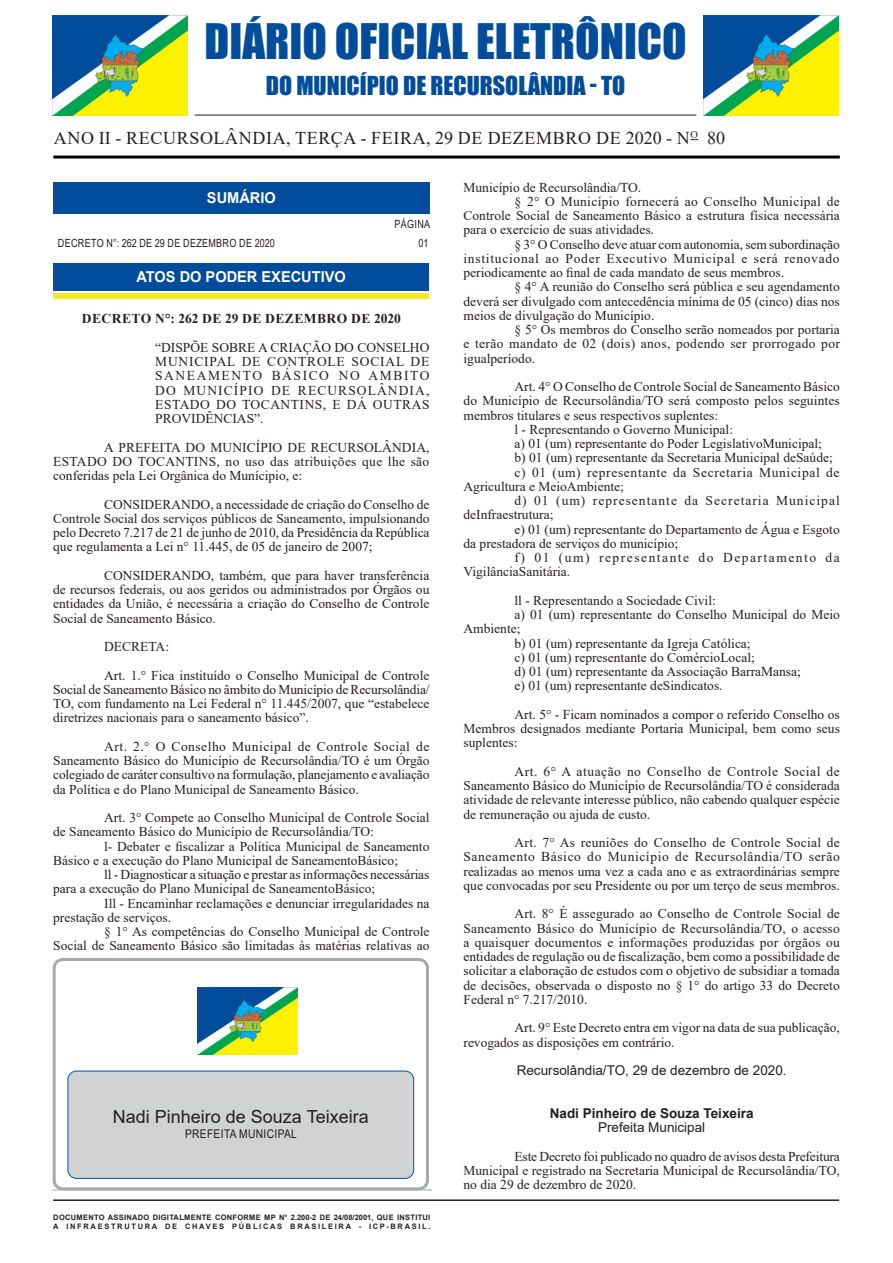
<style>
.page{position:relative;width:893px;height:1263px;background:#fff}
.page>*{position:absolute;margin:0;border:0;box-sizing:border-box;transform-origin:0 0}
.t1{font:45px "Impact";color:#014d9b}
.t2{font:24px "Impact";color:#014d9b}
.Corpo_de_texto_2{font:18px "Times New Roman";letter-spacing:.035em;color:#231f20}
.t3{font:18px "Arial";color:#231f20}
.Chancela{font:700 15px "Arial";color:#fff}
.CORPO_DE_TEXTO{font:13.5px/14.2px "Times New Roman";color:#231f20;text-align:justify}
.EMENTA{font:13.5px/14.2px "Times New Roman";letter-spacing:.04em;color:#231f20;text-align:justify}
.CORPO_DE_TEXTO-2{font:13.5px/14.2px "Times New Roman";letter-spacing:.05em;color:#231f20}
.CORPO_DE_TEXTO-3{font:13.5px/14.2px "Times New Roman";letter-spacing:.075em;color:#231f20}
.CORPO_DE_TEXTO-4{font:13.5px/14.2px "Times New Roman";letter-spacing:.11em;color:#231f20}
.CIDADE{font:13.5px "Arial";color:#231f20}
.TITULOS{font:700 13.5px "Times New Roman";letter-spacing:.035em;color:#231f20}
.NOME{font:700 13.5px "Arial";color:#231f20}
.CARGO{font:13.5px "Arial";color:#231f20}
.t4{font:12px "Arial";letter-spacing:.035em;color:#231f20;scale:.85 1}
.Sumario{font:11.25px "Arial";letter-spacing:.035em;color:#231f20;scale:.8 1}
.t5{font:700 7.5px "Arial";letter-spacing:.04em;color:#231f20}
.t6{font:700 7.5px "Arial";letter-spacing:.225em;color:#231f20}
</style>
<div class="page">
<hr style="left:53px;top:1199px;width:786px;height:2px;background:#231f20">
<hr style="left:53px;top:156px;width:787px;height:3px;background:#040503">
<hr style="left:195px;top:115px;width:501px;height:1px;background:#231f20">
<div style="left:53px;top:182px;width:376px;height:31px;background:#014d9b"></div>
<img style="left:52px;top:16px;width:135px;height:99px">
<hr style="left:53px;top:1189px;width:379px;height:1px;background:#d1d2d4">
<img style="left:703px;top:16px;width:135px;height:99px">
<div style="left:53px;top:293px;width:376px;height:6px;background:#f4ec23"></div>
<div style="left:53px;top:263px;width:376px;height:28px;background:#014d9b"></div>
<div style="left:53px;top:958px;width:376px;height:232px;border:3px solid #a8a9ad;border-radius:9px"></div>
<div style="left:68px;top:1071px;width:346px;height:107px;background:#d1d2d4;border-radius:9px"></div>
<div style="left:68px;top:1071px;width:346px;height:107px;border:1px solid #0057a8;border-radius:9px"></div>
<img style="left:197px;top:987px;width:100px;height:67px">
<p class="t1" style="left:205px;top:7px;width:483px">DIÁRIO OFICIAL ELETRÔNICO</p>
<p class="t2" style="left:266px;top:67px;width:361px">DO MUNICÍPIO DE RECURSOLÂNDIA - TO</p>
<p class="Corpo_de_texto_2" style="left:54px;top:126px;width:673px">ANO II - RECURSOLÂNDIA, TERÇA - FEIRA, 29 DE DEZEMBRO DE 2020 - N<sup>O</sup> 80</p>
<p class="Chancela" style="left:207px;top:187px;width:70px">SUMÁRIO</p>
<p class="Sumario" style="left:395px;top:216px;width:46px">PÁGINA</p>
<p class="Sumario" style="left:58px;top:235px;width:272px">DECRETO N°: 262 DE 29 DE DEZEMBRO DE 2020</p>
<p class="Sumario" style="left:418px;top:235px;width:14px">01</p>
<p class="Chancela" style="left:136px;top:267px;width:211px">ATOS DO PODER EXECUTIVO</p>
<p class="TITULOS" style="left:82px;top:309px;width:321px">DECRETO N°: 262 DE 29 DE DEZEMBRO DE 2020</p>
<p class="EMENTA" style="left:155px;top:340px;width:276px">“DISPÕE SOBRE A CRIAÇÃO DO CONSELHO MUNICIPAL DE CONTROLE SOCIAL DE SANEAMENTO BÁSICO NO AMBITO DO MUNICÍPIO DE RECURSOLÂNDIA, ESTADO DO TOCANTINS, E DÁ OUTRAS PROVIDÊNCIAS”.</p>
<p class="CORPO_DE_TEXTO" style="left:53px;top:439px;width:378px;text-indent:51px">A PREFEITA DO MUNICÍPIO DE RECURSOLÂNDIA, ESTADO DO TOCANTINS, no uso das atribuições que lhe são conferidas pela Lei Orgânica do Munícipio, e:</p>
<p class="CORPO_DE_TEXTO" style="left:53px;top:496px;width:378px;text-indent:51px">CONSIDERANDO, a necessidade de criação do Conselho de Controle Social dos serviços públicos de Saneamento, impulsionando pelo Decreto 7.217 de 21 de junho de 2010, da Presidência da República que regulamenta a Lei n° 11.445, de 05 de janeiro de 2007;</p>
<p class="CORPO_DE_TEXTO" style="left:53px;top:568px;width:378px;text-indent:51px">CONSIDERANDO, também, que para haver transferência de recursos federais, ou aos geridos ou administrados por Órgãos ou entidades da União, é necessária a criação do Conselho de Controle Social de Saneamento Básico.</p>
<p class="CORPO_DE_TEXTO" style="left:104px;top:639px;width:66px">DECRETA:</p>
<p class="CORPO_DE_TEXTO" style="left:53px;top:667px;width:378px;text-indent:51px">Art. 1.° Fica instituído o Conselho Municipal de Controle Social de Saneamento Básico no âmbito do Município de Recursolândia/ TO, com fundamento na Lei Federal n° 11.445/2007, que “estabelece diretrizes nacionais para o saneamento básico”.</p>
<p class="CORPO_DE_TEXTO" style="left:53px;top:739px;width:378px;text-indent:51px">Art. 2.° O Conselho Municipal de Controle Social de Saneamento Básico do Município de Recursolândia/TO é um Órgão colegiado de caráter consultivo na formulação, planejamento e avaliação da Política e do Plano Municipal de Saneamento Básico.</p>
<p class="CORPO_DE_TEXTO" style="left:53px;top:810px;width:378px;text-indent:51px">Art. 3° Compete ao Conselho Municipal de Controle Social de Saneamento Básico do Município de Recursolândia/TO:</p>
<p class="CORPO_DE_TEXTO" style="left:53px;top:838px;width:378px;text-indent:51px">l- Debater e fiscalizar a Política Municipal de Saneamento<br>Básico e a execução do Plano Municipal de SaneamentoBásico;</p>
<p class="CORPO_DE_TEXTO" style="left:53px;top:867px;width:378px;text-indent:51px">ll - Diagnosticar a situação e prestar as informações necessárias para a execução do Plano Municipal de SaneamentoBásico;</p>
<p class="CORPO_DE_TEXTO" style="left:53px;top:895px;width:378px;text-indent:51px">Ill - Encaminhar reclamações e denunciar irregularidades na prestação de serviços.</p>
<p class="CORPO_DE_TEXTO" style="left:53px;top:924px;width:378px;text-align:right">§ 1° As competências do Conselho Municipal de Controle<br>Social de Saneamento Básico são limitadas às matérias relativas ao</p>
<p class="t3" style="left:113px;top:1105px;width:257px">Nadi Pinheiro de Souza Teixeira</p>
<p class="t4" style="left:185px;top:1126px;width:133px">PREFEITA MUNICIPAL</p>
<p class="t5" style="left:53px;top:1211px;width:379px">DOCUMENTO ASSINADO DIGITALMENTE CONFORME MP N° 2.200-2 DE 24/08/2001, QUE INSTITUI</p>
<p class="t6" style="left:53px;top:1220px;width:379px">A INFRAESTRUTURA DE CHAVES PÚBLICAS BRASILEIRA - ICP-BRASIL.</p>
<p class="CORPO_DE_TEXTO" style="left:463px;top:180px;width:179px">Município de Recursolândia/TO.</p>
<p class="CORPO_DE_TEXTO" style="left:463px;top:194px;width:378px;text-indent:51px">§ 2° O Município fornecerá ao Conselho Municipal de Controle Social de Saneamento Básico a estrutura física necessária para o exercício de suas atividades.</p>
<p class="CORPO_DE_TEXTO" style="left:463px;top:237px;width:378px;text-indent:51px">§ 3° O Conselho deve atuar com autonomia, sem subordinação institucional ao Poder Executivo Municipal e será renovado periodicamente ao final de cada mandato de seus membros.</p>
<p class="CORPO_DE_TEXTO" style="left:463px;top:279px;width:378px;text-indent:51px">§ 4° A reunião do Conselho será pública e seu agendamento deverá ser divulgado com antecedência mínima de 05 (cinco) dias nos meios de divulgação do Município.</p>
<p class="CORPO_DE_TEXTO" style="left:463px;top:322px;width:378px;text-indent:51px">§ 5° Os membros do Conselho serão nomeados por portaria e terão mandato de 02 (dois) anos, podendo ser prorrogado por igualperíodo.</p>
<p class="CORPO_DE_TEXTO" style="left:463px;top:379px;width:378px;text-indent:51px">Art. 4° O Conselho de Controle Social de Saneamento Básico do Município de Recursolândia/TO será composto pelos seguintes membros titulares e seus respectivos suplentes:</p>
<p class="CORPO_DE_TEXTO" style="left:514px;top:422px;width:220px">l - Representando o Governo Municipal:</p>
<p class="CORPO_DE_TEXTO" style="left:514px;top:436px;width:309px">a) 01 (um) representante do Poder LegislativoMunicipal;</p>
<p class="CORPO_DE_TEXTO" style="left:514px;top:450px;width:320px">b) 01 (um) representante da Secretaria Municipal deSaúde;</p>
<p class="CORPO_DE_TEXTO-2" style="left:463px;top:465px;width:378px;text-indent:51px">c) 01 (um) representante da Secretaria Municipal de<br>Agricultura e MeioAmbiente;</p>
<p class="CORPO_DE_TEXTO-3" style="left:463px;top:493px;width:378px;text-indent:51px">d) 01 (um) representante da Secretaria Municipal deInfraestrutura;</p>
<p class="CORPO_DE_TEXTO" style="left:463px;top:522px;width:378px;text-indent:51px">e) 01 (um) representante do Departamento de Água e Esgoto da prestadora de serviços do município;</p>
<p class="CORPO_DE_TEXTO-4" style="left:463px;top:550px;width:378px;text-indent:51px">f) 01 (um) representante do Departamento da<br>VigilânciaSanitária.</p>
<p class="CORPO_DE_TEXTO" style="left:514px;top:593px;width:203px">ll - Representando a Sociedade Civil:</p>
<p class="CORPO_DE_TEXTO" style="left:463px;top:607px;width:378px;text-indent:51px">a) 01 (um) representante do Conselho Municipal do Meio<br>Ambiente;</p>
<p class="CORPO_DE_TEXTO" style="left:514px;top:636px;width:238px">b) 01 (um) representante da Igreja Católica;</p>
<p class="CORPO_DE_TEXTO" style="left:514px;top:650px;width:242px">c) 01 (um) representante do ComércioLocal;</p>
<p class="CORPO_DE_TEXTO" style="left:514px;top:664px;width:288px">d) 01 (um) representante da Associação BarraMansa;</p>
<p class="CORPO_DE_TEXTO" style="left:514px;top:678px;width:210px">e) 01 (um) representante deSindicatos.</p>
<p class="CORPO_DE_TEXTO" style="left:463px;top:707px;width:378px;text-indent:51px">Art. 5° - Ficam nominados a compor o referido Conselho os Membros designados mediante Portaria Municipal, bem como seus suplentes:</p>
<p class="CORPO_DE_TEXTO" style="left:463px;top:764px;width:378px;text-indent:51px">Art. 6° A atuação no Conselho de Controle Social de Saneamento Básico do Município de Recursolândia/TO é considerada atividade de relevante interesse público, não cabendo qualquer espécie de remuneração ou ajuda de custo.</p>
<p class="CORPO_DE_TEXTO" style="left:463px;top:835px;width:378px;text-indent:51px">Art. 7° As reuniões do Conselho de Controle Social de Saneamento Básico do Município de Recursolândia/TO serão realizadas ao menos uma vez a cada ano e as extraordinárias sempre que convocadas por seu Presidente ou por um terço de seus membros.</p>
<p class="CORPO_DE_TEXTO" style="left:463px;top:906px;width:378px;text-indent:51px">Art. 8° É assegurado ao Conselho de Controle Social de Saneamento Básico do Município de Recursolândia/TO, o acesso a quaisquer documentos e informações produzidas por órgãos ou entidades de regulação ou de fiscalização, bem como a possibilidade de solicitar a elaboração de estudos com o objetivo de subsidiar a tomada de decisões, observada o disposto no § 1° do artigo 33 do Decreto Federal n° 7.217/2010.</p>
<p class="CORPO_DE_TEXTO" style="left:463px;top:1020px;width:378px;text-indent:51px">Art. 9° Este Decreto entra em vigor na data de sua publicação, revogados as disposições em contrário.</p>
<p class="CIDADE" style="left:517px;top:1061px;width:271px">Recursolândia/TO, 29 de dezembro de 2020.</p>
<p class="NOME" style="left:550px;top:1104px;width:205px">Nadi Pinheiro de Souza Teixeira</p>
<p class="CARGO" style="left:598px;top:1118px;width:109px">Prefeita Municipal</p>
<p class="CORPO_DE_TEXTO" style="left:463px;top:1149px;width:378px;text-indent:51px">Este Decreto foi publicado no quadro de avisos desta Prefeitura Municipal e registrado na Secretaria Municipal de Recursolândia/TO, no dia 29 de dezembro de 2020.</p>
</div>
